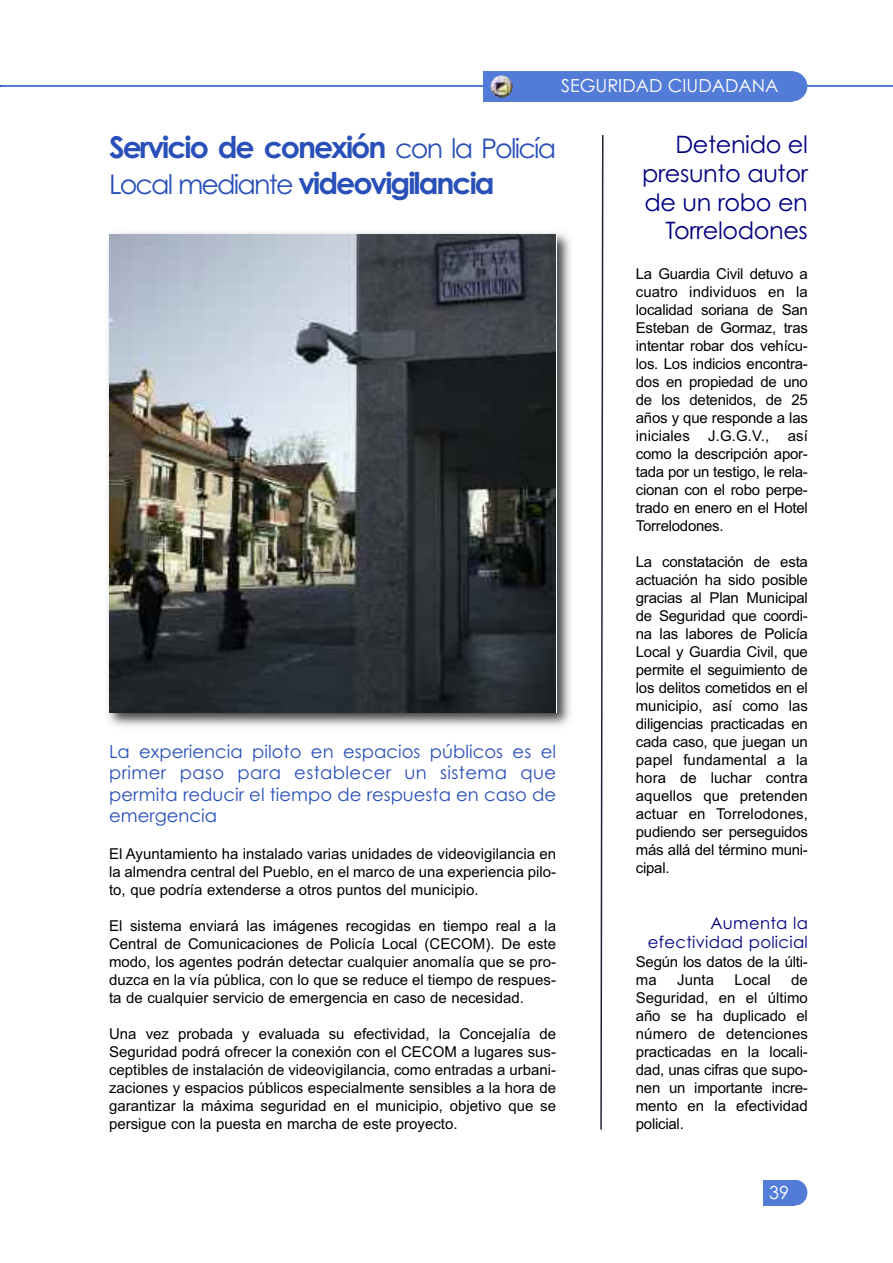
<style>
.page{position:relative;width:893px;height:1263px;background:#fff}
.page>*{position:absolute;margin:0;border:0;box-sizing:border-box;transform-origin:0 0}
.t1{font:700 30px/36px "Century Gothic";letter-spacing:-.065em;color:#2950b8}
.t2{font:24px/28.8px "Century Gothic";letter-spacing:-.015em;color:#000080;text-align:right}
.t3{font:18px/21.6px "Century Gothic";color:#2950b8;text-align:justify}
.t4{font:18px "Century Gothic";color:#fff}
.t5{font:16.5px/19.8px "Century Gothic";letter-spacing:.015em;color:#000080;text-align:right}
.t6{font:15px/18px "Arial";color:#000;text-align:justify}
.s1{font-weight:400;font-size:27px}
</style>
<div class="page">
<hr style="left:1px;top:85px;width:892px;height:2px;background:#537cd8">
<div style="left:783px;top:1180px;width:24px;height:25px;background:#537cd8;border-radius:50%"></div>
<div style="left:763px;top:1180px;width:32px;height:25px;background:#537cd8"></div>
<div style="left:777px;top:71px;width:30px;height:30px;background:#537cd8;border-radius:50%"></div>
<div style="left:483px;top:71px;width:309px;height:30px;background:#537cd8"></div>
<img style="left:490px;top:76px;width:23px;height:22px">
<img style="left:108px;top:232px;width:463px;height:495px">
<img style="left:109px;top:234px;width:447px;height:478px">
<svg style="left:600px;top:135px;width:4px;height:995px"></svg>
<p class="t4" style="left:561px;top:75px;width:219px">SEGURIDAD CIUDADANA</p>
<h1 class="t1" style="left:109px;top:129px;width:448px">Servicio de conexión <span class="s1">con la Policía<br>Local mediante</span> videovigilancia</h1>
<p class="t3" style="left:109px;top:740px;width:449px">La experiencia piloto en espacios públicos es el primer paso para establecer un sistema que permita reducir el tiempo de respuesta en caso de emergencia</p>
<p class="t6" style="left:109px;top:845px;width:449px">El Ayuntamiento ha instalado varias unidades de videovigilancia en la almendra central del Pueblo, en el marco de una experiencia pilo&shy;to, que podría extenderse a otros puntos del municipio.</p>
<p class="t6" style="left:109px;top:917px;width:449px">El sistema enviará las imágenes recogidas en tiempo real a la Central de Comunicaciones de Policía Local (CECOM). De este modo, los agentes podrán detectar cualquier anomalía que se pro&shy;duzca en la vía pública, con lo que se reduce el tiempo de respues&shy;ta de cualquier servicio de emergencia en caso de necesidad.</p>
<p class="t6" style="left:109px;top:1025px;width:449px">Una vez probada y evaluada su efectividad, la Concejalía de Seguridad podrá ofrecer la conexión con el CECOM a lugares sus&shy;ceptibles de instalación de videovigilancia, como entradas a urbani&shy;zaciones y espacios públicos especialmente sensibles a la hora de garantizar la máxima seguridad en el municipio, objetivo que se persigue con la puesta en marcha de este proyecto.</p>
<h2 class="t2" style="left:642px;top:130px;width:167px">Detenido el presunto autor de un robo en<br>Torrelodones</h2>
<p class="t6" style="left:636px;top:265px;width:174px">La Guardia Civil detuvo a cuatro individuos en la localidad soriana de San Esteban de Gormaz, tras intentar robar dos vehícu&shy;los. Los indicios encontra&shy;dos en propiedad de uno de los detenidos, de 25 años y que responde a las iniciales J.G.G.V., así como la descripción apor&shy;tada por un testigo, le rela&shy;cionan con el robo perpe&shy;trado en enero en el Hotel Torrelodones.</p>
<p class="t6" style="left:636px;top:553px;width:174px">La constatación de esta actuación ha sido posible gracias al Plan Municipal de Seguridad que coordi&shy;na las labores de Policía Local y Guardia Civil, que permite el seguimiento de los delitos cometidos en el municipio, así como las diligencias practicadas en cada caso, que juegan un papel fundamental a la hora de luchar contra aquellos que pretenden actuar en Torrelodones, pudiendo ser perseguidos más allá del término muni&shy;cipal.</p>
<p class="t5" style="left:648px;top:913px;width:161px">Aumenta la efectividad policial</p>
<p class="t6" style="left:636px;top:953px;width:174px">Según los datos de la últi&shy;ma</p>
<p class="t6" style="left:636px;top:971px;width:174px;text-indent:155px">de Seguridad, en el último año se ha duplicado el número de detenciones practicadas en la locali&shy;dad, unas cifras que supo&shy;nen un importante incre&shy;mento en la efectividad policial.</p>
<p class="t6" style="left:677px;top:971px;width:39px">Junta</p>
<p class="t6" style="left:735px;top:971px;width:38px">Local</p>
<p class="t4" style="left:769px;top:1182px;width:21px">39</p>
</div>
